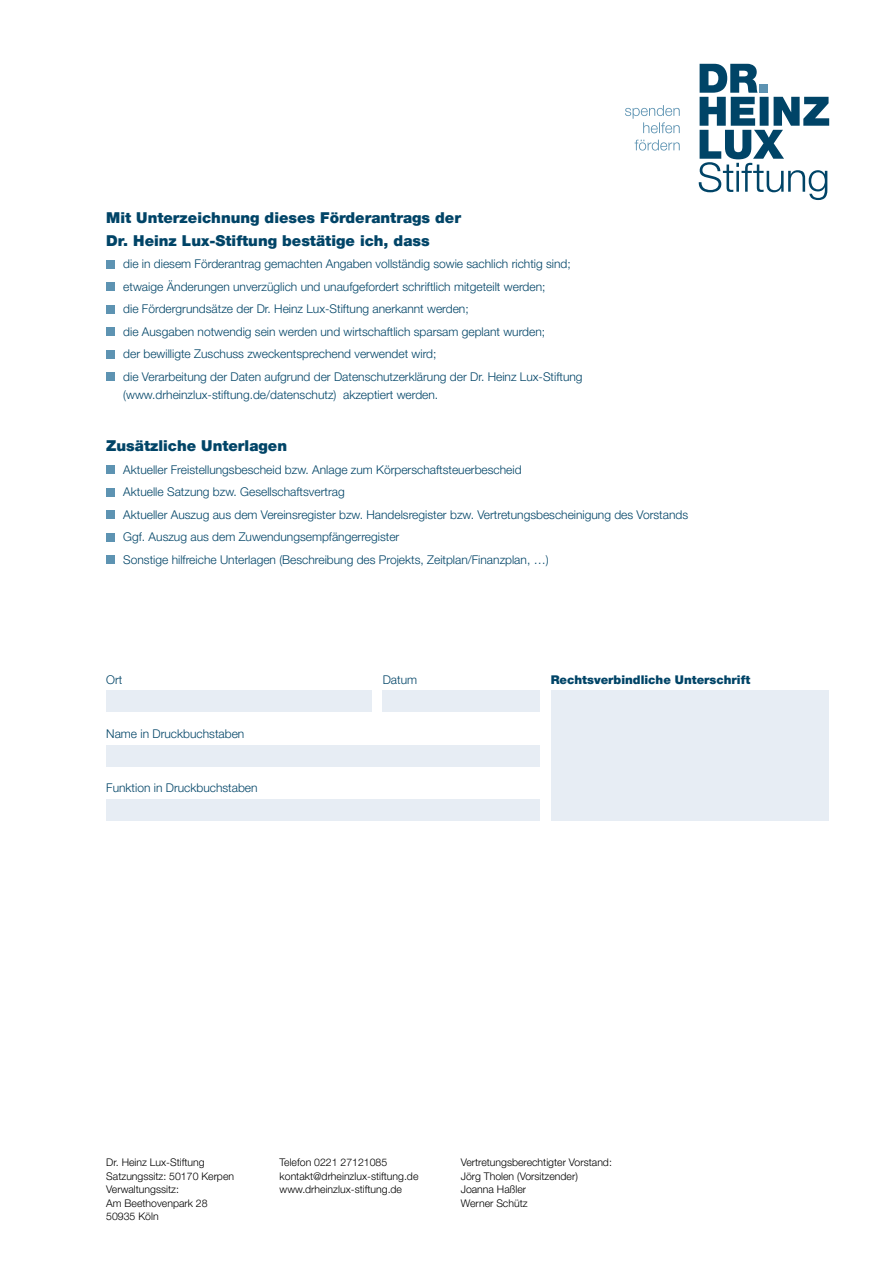
<style>
.page{position:relative;width:893px;height:1263px;background:#fff}
.page>*{position:absolute;margin:0;border:0;box-sizing:border-box;transform-origin:0 0}
.t1{font:900 15px/22.5px "Helvetica Neue LT Pro";color:#004467}
.t2{font:300 12px/22.5px "Helvetica Neue LT Pro";color:#004467}
.t3{font:900 12px "Helvetica Neue LT Pro";color:#004467}
.t4{font:300 10.5px/13.5px "Helvetica Neue LT Pro";color:#000}
</style>
<div class="page">
<svg style="left:699px;top:64px;width:130px;height:136px"></svg>
<svg style="left:635px;top:140px;width:45px;height:11px"></svg>
<svg style="left:625px;top:105px;width:55px;height:28px"></svg>
<div style="left:106px;top:745px;width:434px;height:21px;background:#e7edf4"></div>
<div style="left:106px;top:690px;width:266px;height:21px;background:#e7edf4"></div>
<div style="left:383px;top:690px;width:157px;height:21px;background:#e7edf4"></div>
<div style="left:552px;top:690px;width:277px;height:130px;background:#e7edf4"></div>
<div style="left:106px;top:799px;width:434px;height:21px;background:#e7edf4"></div>
<div style="left:106px;top:260px;width:9px;height:8px;background:#5d93b2"></div>
<div style="left:106px;top:283px;width:9px;height:8px;background:#5d93b2"></div>
<div style="left:106px;top:305px;width:9px;height:8px;background:#5d93b2"></div>
<div style="left:106px;top:328px;width:9px;height:8px;background:#5d93b2"></div>
<div style="left:106px;top:350px;width:9px;height:8px;background:#5d93b2"></div>
<div style="left:106px;top:373px;width:9px;height:8px;background:#5d93b2"></div>
<div style="left:106px;top:466px;width:9px;height:8px;background:#5d93b2"></div>
<div style="left:106px;top:488px;width:9px;height:8px;background:#5d93b2"></div>
<div style="left:106px;top:511px;width:9px;height:8px;background:#5d93b2"></div>
<div style="left:106px;top:533px;width:9px;height:8px;background:#5d93b2"></div>
<div style="left:106px;top:556px;width:9px;height:8px;background:#5d93b2"></div>
<p class="t1" style="left:106px;top:207px;width:356px">Mit Unterzeichnung dieses Förderantrags der<br>Dr. Heinz Lux-Stiftung bestätige ich, dass</p>
<p class="t2" style="left:123px;top:253px;width:461px">die in diesem Förderantrag gemachten Angaben vollständig sowie sachlich richtig sind; etwaige Änderungen unverzüglich und unaufgefordert schriftlich mitgeteilt werden;<br>die Fördergrundsätze der Dr. Heinz Lux-Stiftung anerkannt werden;<br>die Ausgaben notwendig sein werden und wirtschaftlich sparsam geplant wurden;<br>der bewilligte Zuschuss zweckentsprechend verwendet wird;<br>die Verarbeitung der Daten aufgrund der Datenschutzerklärung der Dr. Heinz Lux-Stiftung</p>
<p class="t2" style="left:123px;top:383px;width:316px">(www.drheinzlux-stiftung.de/datenschutz) akzeptiert werden.</p>
<p class="t1" style="left:106px;top:435px;width:182px">Zusätzliche Unterlagen</p>
<p class="t2" style="left:123px;top:458px;width:566px">Aktueller Freistellungsbescheid bzw. Anlage zum Körperschaftsteuerbescheid<br>Aktuelle Satzung bzw. Gesellschaftsvertrag<br>Aktueller Auszug aus dem Vereinsregister bzw. Handelsregister bzw. Vertretungsbescheinigung des Vorstands Ggf. Auszug aus dem Zuwendungsempfängerregister<br>Sonstige hilfreiche Unterlagen (Beschreibung des Projekts, Zeitplan/Finanzplan, …)</p>
<p class="t2" style="left:106px;top:668px;width:18px">Ort</p>
<p class="t2" style="left:383px;top:668px;width:36px">Datum</p>
<p class="t3" style="left:551px;top:672px;width:201px">Rechtsverbindliche Unterschrift</p>
<p class="t2" style="left:106px;top:722px;width:140px">Name in Druckbuchstaben</p>
<p class="t2" style="left:106px;top:776px;width:153px">Funktion in Druckbuchstaben</p>
<p class="t4" style="left:106px;top:1155px;width:129px">Dr. Heinz Lux-Stiftung<br>Satzungssitz: 50170 Kerpen<br>Verwaltungssitz:<br>Am Beethovenpark 28<br>50935 Köln</p>
<p class="t4" style="left:280px;top:1155px;width:140px">Telefon 0221 27121085 kontakt@drheinzlux-stiftung.de www.drheinzlux-stiftung.de</p>
<p class="t4" style="left:461px;top:1155px;width:153px">Vertretungsberechtigter Vorstand:<br>Jörg Tholen (Vorsitzender)<br>Joanna Haßler<br>Werner Schütz</p>
</div>
